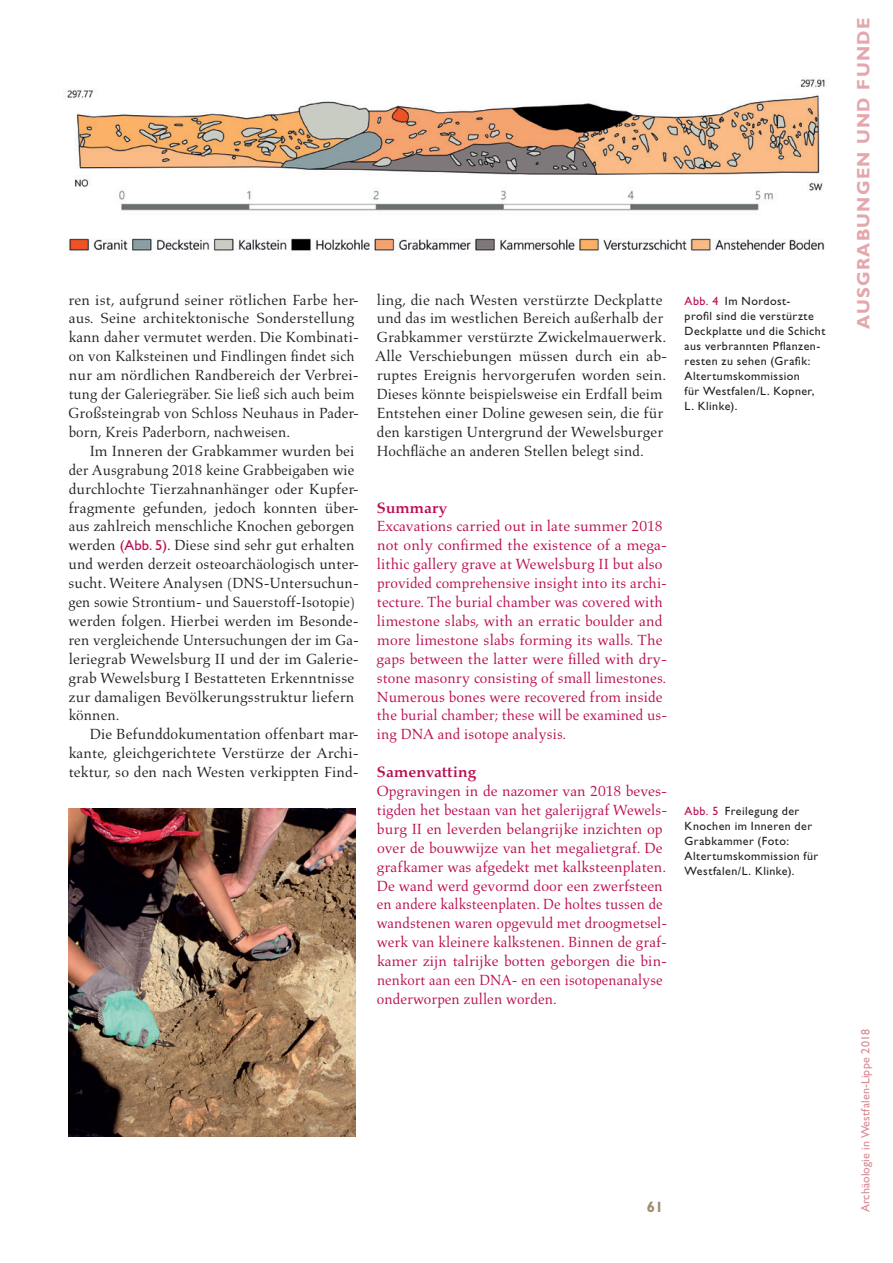
<style>
.page{position:relative;width:893px;height:1263px;background:#fff}
.page>*{position:absolute;margin:0;border:0;box-sizing:border-box;transform-origin:0 0}
.t1{font:18px "Gill Sans Std Bold 4";letter-spacing:.07em;color:#e3a7ac}
.t2{font:15px/18.9px "Aldus LT Std";letter-spacing:.005em;color:#231f20}
.t3{font:15px/18.9px "Aldus LT Std";letter-spacing:.005em;color:#ba0e51}
.t4{font:700 15px "Aldus Nova";letter-spacing:.015em;color:#ba0e51}
.t5{font:700 15px "Gill Sans Std";color:#9c8c6f}
.t6{font:12px/15px "Gill Sans Std";letter-spacing:.04em;color:#231f20}
.t7{font:12px "Gill Sans Std 4";letter-spacing:.01em;color:#d88a93}
.s1{font-family:"Gill Sans Std";font-size:14.4px;color:#ba0e51}
.s2{color:#ba0e51}
</style>
<div class="page">
<img style="left:67px;top:78px;width:758px;height:173px">
<img style="left:68px;top:808px;width:287px;height:328px">
<p class="t2" style="left:68px;top:290px;width:292px">ren ist, aufgrund seiner rötlichen Farbe her&shy;aus. Seine architektonische Sonderstellung kann daher vermutet werden. Die Kombinati&shy;on von Kalksteinen und Findlingen findet sich nur am nördlichen Randbereich der Verbrei&shy;tung der Galeriegräber. Sie ließ sich auch beim Großsteingrab von Schloss Neuhaus in Pader&shy;born, Kreis Paderborn, nachweisen.</p>
<p class="t2" style="left:68px;top:442px;width:292px;text-indent:21px">Im Inneren der Grabkammer wurden bei der Ausgrabung 2018 keine Grabbeigaben wie durchlochte Tierzahnanhänger oder Kupfer&shy;fragmente gefunden, jedoch konnten über&shy;aus zahlreich menschliche Knochen geborgen werden <span class="s1">(Abb. 5)</span>. Diese sind sehr gut erhalten und werden derzeit osteoarchäologisch unter&shy;sucht. Weitere Analysen (DNS-Untersuchun&shy;gen sowie Strontium- und Sauerstoff-Isotopie) werden folgen. Hierbei werden im Besonde&shy;ren vergleichende Untersuchungen der im Ga&shy;leriegrab Wewelsburg II und der im Galerie&shy;grab Wewelsburg I Bestatteten Erkenntnisse zur damaligen Bevölkerungsstruktur liefern können.</p>
<p class="t2" style="left:69px;top:725px;width:292px;text-align:justify;text-indent:21px">Die Befunddokumentation offenbart mar&shy;kante, gleichgerichtete Verstürze der Archi&shy;tektur, so den nach Westen verkippten Find-</p>
<p class="t2" style="left:375px;top:290px;width:294px">ling, die nach Westen verstürzte Deckplatte und das im westlichen Bereich außerhalb der Grabkammer verstürzte Zwickelmauerwerk.<br>Alle Verschiebungen müssen durch ein ab&shy;ruptes Ereignis hervorgerufen worden sein.<br>Dieses könnte beispielsweise ein Erdfall beim Entstehen einer Doline gewesen sein, die für den karstigen Untergrund der Wewelsburger Hochfläche an anderen Stellen belegt sind.</p>
<p class="t4" style="left:377px;top:498px;width:71px">Summary</p>
<p class="t3" style="left:377px;top:517px;width:292px">Excavations carried out in late summer 2018 not only confirmed the existence of a mega&shy;lithic gallery grave at Wewelsburg II but also provided comprehensive insight into its archi&shy;tecture. The burial chamber was covered with limestone slabs, with an erratic boulder and more limestone slabs forming its walls. The gaps between the latter were filled with dry&shy;stone masonry consisting of small limestones.<br>Numerous bones were recovered from inside the burial chamber; these will be examined us&shy;ing DNA and isotope analysis.</p>
<p class="t4" style="left:377px;top:763px;width:101px">Samenvatting</p>
<p class="t3" style="left:377px;top:782px;width:292px">Opgravingen in de nazomer van 2018 beves&shy;tigden het bestaan van het galerijgraf Wewels&shy;burg II en leverden belangrijke inzichten op over de bouwwijze van het megalietgraf. De grafkamer was afgedekt met kalksteenplaten.<br>De wand werd gevormd door een zwerfsteen en andere kalksteenplaten. De holtes tussen de wandstenen waren opgevuld met droogmetsel&shy;werk van kleinere kalkstenen. Binnen de graf&shy;kamer zijn talrijke botten geborgen die bin&shy;nenkort aan een DNA- en een isotopenanalyse onderworpen zullen worden.</p>
<p class="t6" style="left:685px;top:293px;width:142px"><span class="s2">Abb. 4</span> Im Nordost-<br>profil sind die verstürzte<br>Deckplatte und die Schicht aus verbrannten Pflanzen&shy;resten zu sehen (Grafik:<br>Altertumskommission<br>für Westfalen/L. Kopner,<br>L. Klinke).</p>
<p class="t6" style="left:685px;top:804px;width:135px"><span class="s2">Abb. 5</span> Freilegung der<br>Knochen im Inneren der<br>Grabkammer (Foto:<br>Altertumskommission für<br>Westfalen/L. Klinke).</p>
<p class="t5" style="left:647px;top:1198px;width:18px">61</p>
<p class="t1" style="left:853px;top:329px;width:312px;rotate:-90deg">AUSGRABUNGEN UND FUNDE</p>
<p class="t7" style="left:859px;top:1212px;width:184px;rotate:-90deg">Archäologie in Westfalen-Lippe 2018</p>
</div>
